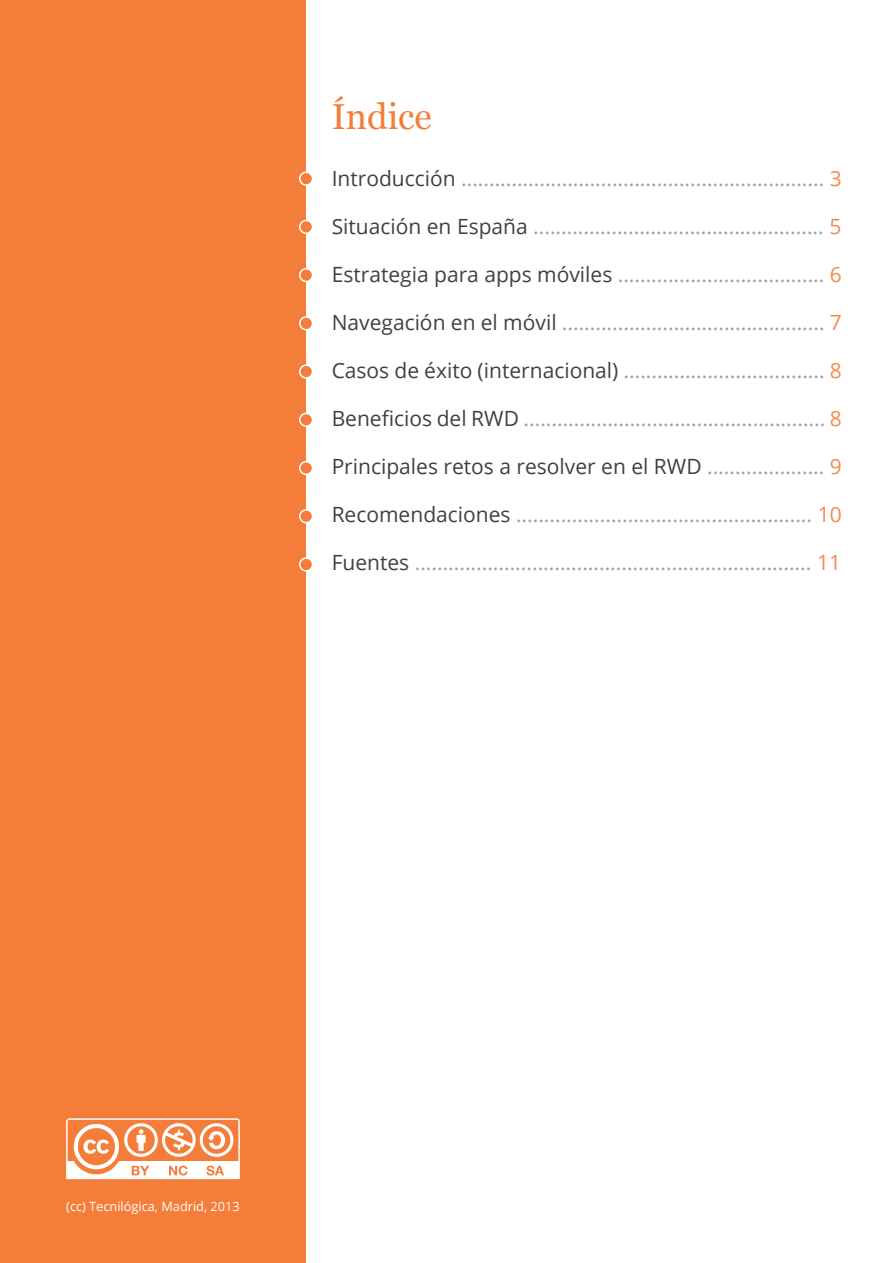
<style>
.page{position:relative;width:893px;height:1263px;background:#fff}
.page>*{position:absolute;margin:0;border:0;box-sizing:border-box;transform-origin:0 0}
.t1{font:36px "Georgia";color:#f47d39}
.t2{font:21px "Open Sans";color:#9d9fa2}
.t3{font:21px "Open Sans";color:#414042}
.t4{font:12.75px "Open Sans";color:#fff}
.s1{color:#414042}
.s2{color:#f6894b}
.s3{color:#9d9fa2}
</style>
<div class="page">
<div style="left:0;top:0;width:306px;height:1263px;background:#f47d39"></div>
<div style="left:300px;top:172px;width:13px;height:13px;background:#f47d39;border-radius:50%"></div>
<div style="left:299px;top:171px;width:14px;height:15px;border:2px solid #fff;border-radius:50%"></div>
<div style="left:300px;top:365px;width:13px;height:13px;background:#f47d39;border-radius:50%"></div>
<div style="left:299px;top:364px;width:14px;height:15px;border:2px solid #fff;border-radius:50%"></div>
<div style="left:300px;top:269px;width:13px;height:12px;background:#f47d39;border-radius:50%"></div>
<div style="left:299px;top:268px;width:14px;height:14px;border:2px solid #fff;border-radius:50%"></div>
<div style="left:300px;top:462px;width:13px;height:12px;background:#f47d39;border-radius:50%"></div>
<div style="left:299px;top:461px;width:14px;height:14px;border:2px solid #fff;border-radius:50%"></div>
<div style="left:300px;top:220px;width:13px;height:13px;background:#f47d39;border-radius:50%"></div>
<div style="left:299px;top:220px;width:14px;height:14px;border:2px solid #fff;border-radius:50%"></div>
<div style="left:300px;top:413px;width:13px;height:13px;background:#f47d39;border-radius:50%"></div>
<div style="left:299px;top:413px;width:14px;height:14px;border:2px solid #fff;border-radius:50%"></div>
<div style="left:300px;top:317px;width:13px;height:13px;background:#f47d39;border-radius:50%"></div>
<div style="left:299px;top:316px;width:14px;height:14px;border:2px solid #fff;border-radius:50%"></div>
<div style="left:300px;top:510px;width:13px;height:13px;background:#f47d39;border-radius:50%"></div>
<div style="left:299px;top:509px;width:14px;height:14px;border:2px solid #fff;border-radius:50%"></div>
<div style="left:300px;top:558px;width:13px;height:13px;background:#f47d39;border-radius:50%"></div>
<div style="left:299px;top:557px;width:14px;height:15px;border:2px solid #fff;border-radius:50%"></div>
<svg style="left:66px;top:1118px;width:174px;height:61px"></svg>
<h1 class="t1" style="left:332px;top:91px;width:102px">Índice</h1>
<p class="t2" style="left:332px;top:164px;width:512px"><span class="s1">Introducción</span> ................................................................. <span class="s2">3</span></p>
<p class="t2" style="left:332px;top:212px;width:511px"><span class="s1">Situación en España</span> .................................................... <span class="s2">5</span></p>
<p class="t2" style="left:332px;top:260px;width:512px"><span class="s1">Estrategia para apps móviles</span> ..................................... <span class="s2">6</span></p>
<p class="t2" style="left:332px;top:308px;width:512px"><span class="s1">Navegación en el móvil</span> ............................................... <span class="s2">7</span></p>
<p class="t2" style="left:332px;top:356px;width:512px"><span class="s1">Casos de éxito (internacional)</span> .................................... <span class="s2">8</span></p>
<p class="t2" style="left:332px;top:404px;width:512px"><span class="s1">Beneficios del RWD</span> ...................................................... <span class="s2">8</span></p>
<p class="t3" style="left:332px;top:452px;width:512px">Principales retos a resolver en el RWD <span class="s3">.....................</span> <span class="s2">9</span></p>
<p class="t2" style="left:332px;top:500px;width:512px"><span class="s1">Recomendaciones</span> ..................................................... <span class="s2">10</span></p>
<p class="t2" style="left:332px;top:548px;width:511px"><span class="s1">Fuentes</span> ....................................................................... <span class="s2">11</span></p>
<p class="t4" style="left:66px;top:1198px;width:175px">(cc) Tecnilógica, Madrid, 2013</p>
</div>
